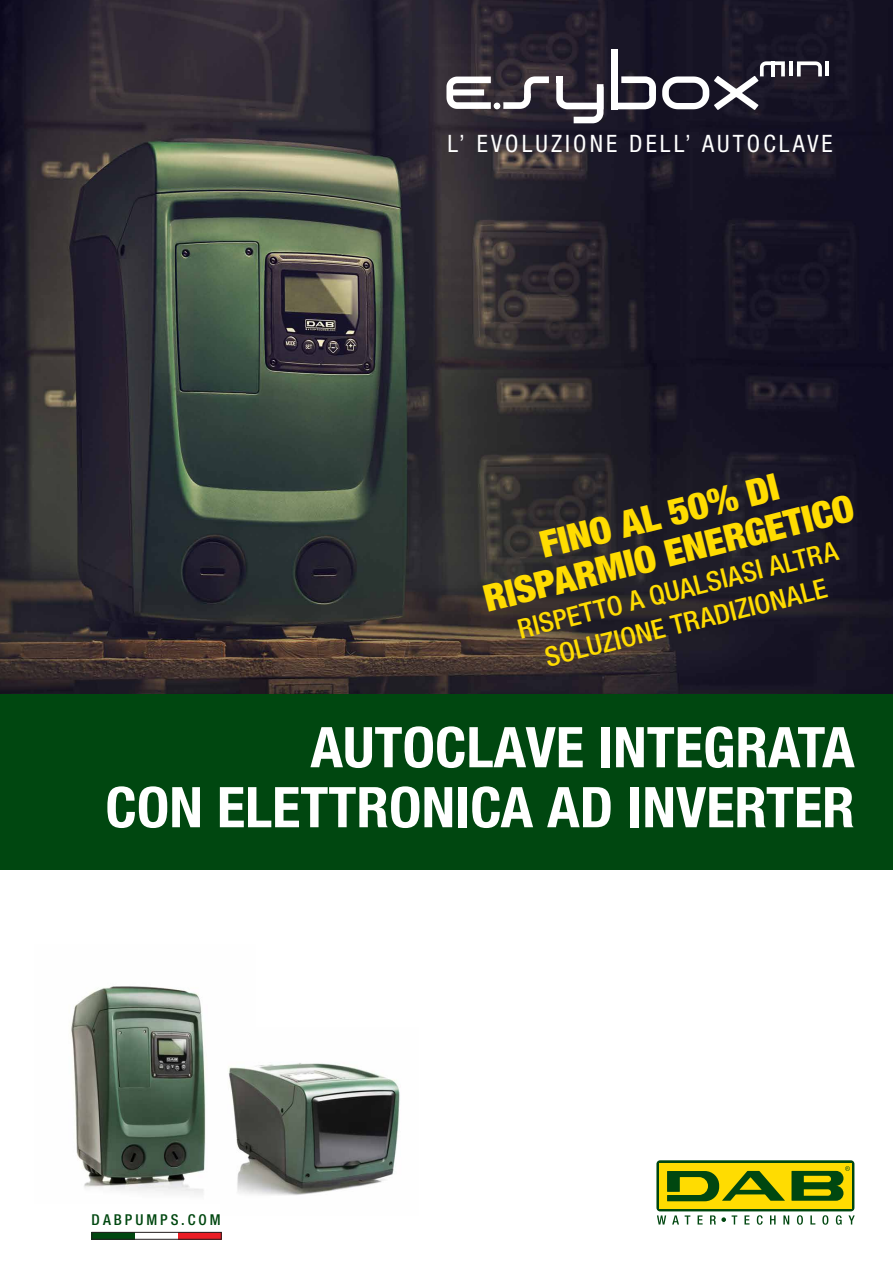
<style>
.page{position:relative;width:893px;height:1263px;background:#fff}
.page>*{position:absolute;margin:0;border:0;box-sizing:border-box;transform-origin:0 0}
.t1{font:700 condensed 56.1px/60px "Helvetica Neue LT";color:#fff;text-align:right;scale:1.04 1}
.t2{font:900 condensed 37.2px/38.8px "Helvetica Neue LT";color:#ffdc01;text-align:center;scale:1.04 1}
.t3{font:500 condensed 27px/33.9px "Helvetica Neue LT";color:#ffdc01;text-align:center;scale:1.04 1}
.t4{font:condensed 24px "Helvetica Neue LT";letter-spacing:.13em;color:#fff}
.t5{font:500 condensed 15px "Helvetica Neue LT";letter-spacing:.2em;color:#004710}
</style>
<div class="page">
<img style="left:0;top:0;width:893px;height:694px">
<div style="left:0;top:694px;width:893px;height:176px;background:#004710"></div>
<svg style="left:657px;top:1215px;width:9px;height:9px"></svg>
<svg style="left:672px;top:1215px;width:7px;height:9px"></svg>
<svg style="left:685px;top:1215px;width:5px;height:9px"></svg>
<svg style="left:698px;top:1215px;width:5px;height:9px"></svg>
<svg style="left:732px;top:1215px;width:5px;height:9px"></svg>
<svg style="left:744px;top:1215px;width:5px;height:9px"></svg>
<svg style="left:757px;top:1215px;width:6px;height:10px"></svg>
<svg style="left:770px;top:1215px;width:6px;height:9px"></svg>
<svg style="left:783px;top:1215px;width:6px;height:9px"></svg>
<svg style="left:797px;top:1215px;width:6px;height:10px"></svg>
<svg style="left:810px;top:1215px;width:5px;height:9px"></svg>
<svg style="left:822px;top:1215px;width:6px;height:10px"></svg>
<svg style="left:836px;top:1215px;width:6px;height:10px"></svg>
<svg style="left:848px;top:1215px;width:7px;height:9px"></svg>
<svg style="left:656px;top:1160px;width:198px;height:51px"></svg>
<div style="left:659px;top:1163px;width:193px;height:45px;background:#ffdc01"></div>
<svg style="left:710px;top:1215px;width:16px;height:9px"></svg>
<svg style="left:791px;top:1166px;width:59px;height:35px"></svg>
<svg style="left:667px;top:1171px;width:118px;height:30px"></svg>
<img style="left:71px;top:986px;width:135px;height:209px">
<svg style="left:556px;top:79px;width:47px;height:44px"></svg>
<svg style="left:446px;top:76px;width:103px;height:33px"></svg>
<div style="left:611px;top:49px;width:7px;height:60px;background:#fff"></div>
<svg style="left:618px;top:76px;width:38px;height:33px"></svg>
<div style="left:556px;top:76px;width:7px;height:7px;background:#fff"></div>
<hr style="left:789px;top:61px;width:4px;height:15px;background:#fff">
<svg style="left:797px;top:61px;width:25px;height:15px"></svg>
<hr style="left:825px;top:61px;width:4px;height:15px;background:#fff">
<svg style="left:662px;top:61px;width:123px;height:49px"></svg>
<hr style="left:771px;top:61px;width:4px;height:15px;background:#fff">
<img style="left:228px;top:1063px;width:172px;height:132px">
<div style="left:92px;top:1232px;width:43px;height:7px;background:#004710"></div>
<div style="left:178px;top:1232px;width:43px;height:7px;background:#eb1d25"></div>
<div style="left:92px;top:1232px;width:129px;height:7px;border:1px solid #231f20"></div>
<p class="t4" style="left:448px;top:129px;width:387px">L’ EVOLUZIONE DELL’ AUTOCLAVE</p>
<h2 class="t2" style="left:470px;top:542px;width:367px;rotate:-14deg">FINO AL 50% DI<br>RISPARMIO ENERGETICO</h2>
<p class="t3" style="left:514px;top:613px;width:318px;rotate:-14deg">RISPETTO A QUALSIASI ALTRA<br>SOLUZIONE TRADIZIONALE</p>
<h1 class="t1" style="left:105px;top:716px;width:722px">AUTOCLAVE INTEGRATA<br>CON ELETTRONICA AD INVERTER</h1>
<p class="t5" style="left:92px;top:1211px;width:130px">DABPUMPS.COM</p>
</div>
